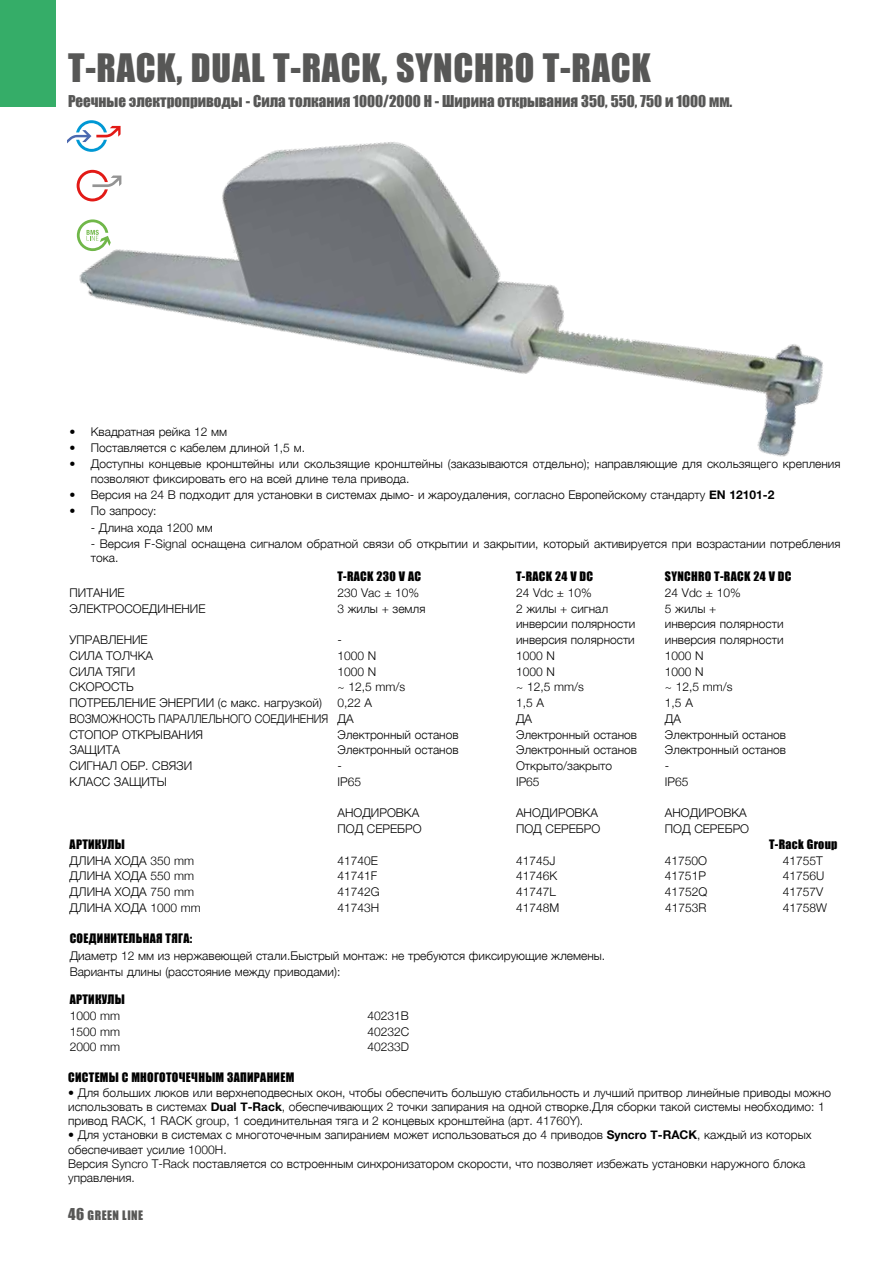
<style>
.page{position:relative;width:893px;height:1263px;background:#fff}
.page>*{position:absolute;margin:0;border:0;box-sizing:border-box;transform-origin:0 0}
.t1{font:36px "Impact";letter-spacing:.02em;color:#575756}
.t2{font:15px "Impact";color:#575756}
.t3{font:300 12px/14.2px "Helvetica Neue";color:#000}
.t4{font:12px "Impact";letter-spacing:.025em;color:#000}
.t5{font:300 12px "Helvetica Neue";color:#000;scale:.9 1}
.t6{font:12px "Impact";letter-spacing:.04em;color:#575756}
.s1{font-weight:700}
.s2{font-size:15px}
</style>
<div class="page">
<div style="left:0;top:0;width:55px;height:106px;background:#35ad68"></div>
<img style="left:67px;top:139px;width:756px;height:318px">
<svg style="left:77px;top:219px;width:34px;height:32px"></svg>
<svg style="left:68px;top:120px;width:53px;height:32px"></svg>
<svg style="left:77px;top:170px;width:44px;height:31px"></svg>
<h1 class="t1" style="left:68px;top:40px;width:584px">T-RACK, DUAL T-RACK, SYNCHRO T-RACK</h1>
<p class="t2" style="left:68px;top:89px;width:666px">Реечные электроприводы - Сила толкания 1000/2000 Н - Ширина открывания 350, 550, 750 и 1000 мм.</p>
<p class="t3" style="left:70px;top:423px;width:159px">• Квадратная рейка 12 мм</p>
<p class="t3" style="left:70px;top:440px;width:237px">• Поставляется с кабелем длиной 1,5 м.</p>
<p class="t3" style="left:91px;top:456px;width:751px;text-indent:-21px">• Доступны концевые кронштейны или скользящие кронштейны (заказываются отдельно); направляющие для скользящего крепления позволяют фиксировать его на всей длине тела привода.</p>
<p class="t3" style="left:70px;top:487px;width:706px">• Версия на 24 В подходит для установки в системах дымо- и жароудаления, согласно Европейскому стандарту <span class="s1">EN 12101-2</span></p>
<p class="t3" style="left:70px;top:503px;width:89px">• По запросу:</p>
<p class="t3" style="left:91px;top:519px;width:123px">- Длина хода 1200 мм</p>
<p class="t3" style="left:91px;top:536px;width:751px">- Версия F-Signal оснащена сигналом обратной связи об открытии и закрытии, который активируется при возрастании потребления тока.</p>
<p class="t4" style="left:337px;top:567px;width:85px">T-RACK 230 V AC</p>
<p class="t4" style="left:516px;top:567px;width:79px">T-RACK 24 V DC</p>
<p class="t4" style="left:665px;top:567px;width:128px">SYNCHRO T-RACK 24 V DC</p>
<p class="t3" style="left:70px;top:585px;width:57px">ПИТАНИЕ</p>
<p class="t3" style="left:337px;top:585px;width:83px">230 Vac ± 10%</p>
<p class="t3" style="left:516px;top:585px;width:77px">24 Vdc ± 10%</p>
<p class="t3" style="left:665px;top:585px;width:77px">24 Vdc ± 10%</p>
<p class="t3" style="left:70px;top:600px;width:138px">ЭЛЕКТРОСОЕДИНЕНИЕ</p>
<p class="t3" style="left:337px;top:600px;width:90px">3 жилы + земля</p>
<p class="t3" style="left:516px;top:600px;width:94px">2 жилы + сигнал</p>
<p class="t3" style="left:665px;top:600px;width:53px">5 жилы +</p>
<p class="t3" style="left:516px;top:616px;width:121px">инверсии полярности</p>
<p class="t3" style="left:665px;top:616px;width:120px">инверсия полярности</p>
<p class="t3" style="left:70px;top:632px;width:80px">УПРАВЛЕНИЕ</p>
<p class="t3" style="left:337px;top:632px;width:6px">-</p>
<p class="t3" style="left:516px;top:632px;width:120px">инверсия полярности</p>
<p class="t3" style="left:665px;top:632px;width:120px">инверсия полярности</p>
<p class="t3" style="left:70px;top:648px;width:85px">СИЛА ТОЛЧКА</p>
<p class="t3" style="left:337px;top:648px;width:40px">1000 N</p>
<p class="t3" style="left:516px;top:648px;width:40px">1000 N</p>
<p class="t3" style="left:665px;top:648px;width:40px">1000 N</p>
<p class="t3" style="left:70px;top:663px;width:67px">СИЛА ТЯГИ</p>
<p class="t3" style="left:337px;top:663px;width:40px">1000 N</p>
<p class="t3" style="left:516px;top:663px;width:40px">1000 N</p>
<p class="t3" style="left:665px;top:663px;width:40px">1000 N</p>
<p class="t3" style="left:70px;top:679px;width:66px">СКОРОСТЬ</p>
<p class="t3" style="left:338px;top:679px;width:69px">~ 12,5 mm/s</p>
<p class="t3" style="left:516px;top:679px;width:69px">~ 12,5 mm/s</p>
<p class="t3" style="left:665px;top:679px;width:69px">~ 12,5 mm/s</p>
<p class="t3" style="left:70px;top:695px;width:254px">ПОТРЕБЛЕНИЕ ЭНЕРГИИ (с макс. нагрузкой)</p>
<p class="t3" style="left:338px;top:695px;width:36px">0,22 A</p>
<p class="t3" style="left:516px;top:695px;width:29px">1,5 A</p>
<p class="t3" style="left:665px;top:695px;width:29px">1,5 A</p>
<p class="t5" style="left:70px;top:709px;width:317px">ВОЗМОЖНОСТЬ ПАРАЛЛЕЛЬНОГО СОЕДИНЕНИЯ ДА</p>
<p class="t3" style="left:516px;top:711px;width:18px">ДА</p>
<p class="t3" style="left:665px;top:711px;width:18px">ДА</p>
<p class="t3" style="left:70px;top:726px;width:135px">СТОПОР ОТКРЫВАНИЯ</p>
<p class="t3" style="left:337px;top:726px;width:123px">Электронный останов</p>
<p class="t3" style="left:516px;top:726px;width:123px">Электронный останов</p>
<p class="t3" style="left:665px;top:726px;width:123px">Электронный останов</p>
<p class="t3" style="left:70px;top:742px;width:52px">ЗАЩИТА</p>
<p class="t3" style="left:337px;top:742px;width:123px">Электронный останов</p>
<p class="t3" style="left:516px;top:742px;width:123px">Электронный останов</p>
<p class="t3" style="left:665px;top:742px;width:123px">Электронный останов</p>
<p class="t3" style="left:70px;top:758px;width:124px">СИГНАЛ ОБР. СВЯЗИ</p>
<p class="t3" style="left:337px;top:758px;width:6px">-</p>
<p class="t3" style="left:516px;top:758px;width:98px">Открыто/закрыто</p>
<p class="t3" style="left:665px;top:758px;width:6px">-</p>
<p class="t3" style="left:70px;top:774px;width:99px">КЛАСС ЗАЩИТЫ</p>
<p class="t3" style="left:337px;top:774px;width:25px">IP65</p>
<p class="t3" style="left:516px;top:774px;width:25px">IP65</p>
<p class="t3" style="left:665px;top:774px;width:25px">IP65</p>
<p class="t3" style="left:337px;top:805px;width:83px">АНОДИРОВКА</p>
<p class="t3" style="left:516px;top:805px;width:83px">АНОДИРОВКА</p>
<p class="t3" style="left:665px;top:805px;width:83px">АНОДИРОВКА</p>
<p class="t3" style="left:337px;top:821px;width:86px">ПОД СЕРЕБРО</p>
<p class="t3" style="left:516px;top:821px;width:86px">ПОД СЕРЕБРО</p>
<p class="t3" style="left:665px;top:821px;width:86px">ПОД СЕРЕБРО</p>
<p class="t4" style="left:70px;top:835px;width:57px">АРТИКУЛЫ</p>
<p class="t4" style="left:769px;top:835px;width:70px">T-Rack Group</p>
<p class="t3" style="left:70px;top:852px;width:126px">ДЛИНА ХОДА 350 mm</p>
<p class="t3" style="left:337px;top:852px;width:42px">41740E</p>
<p class="t3" style="left:516px;top:852px;width:41px">41745J</p>
<p class="t3" style="left:665px;top:852px;width:44px">41750O</p>
<p class="t3" style="left:783px;top:852px;width:42px">41755T</p>
<p class="t3" style="left:70px;top:868px;width:126px">ДЛИНА ХОДА 550 mm</p>
<p class="t3" style="left:338px;top:868px;width:41px">41741F</p>
<p class="t3" style="left:516px;top:868px;width:43px">41746K</p>
<p class="t3" style="left:665px;top:868px;width:42px">41751P</p>
<p class="t3" style="left:783px;top:868px;width:43px">41756U</p>
<p class="t3" style="left:70px;top:884px;width:126px">ДЛИНА ХОДА 750 mm</p>
<p class="t3" style="left:338px;top:884px;width:44px">41742G</p>
<p class="t3" style="left:516px;top:884px;width:41px">41747L</p>
<p class="t3" style="left:665px;top:884px;width:44px">41752Q</p>
<p class="t3" style="left:783px;top:884px;width:42px">41757V</p>
<p class="t3" style="left:70px;top:900px;width:133px">ДЛИНА ХОДА 1000 mm</p>
<p class="t3" style="left:338px;top:900px;width:43px">41743H</p>
<p class="t3" style="left:516px;top:900px;width:45px">41748M</p>
<p class="t3" style="left:665px;top:900px;width:43px">41753R</p>
<p class="t3" style="left:783px;top:900px;width:46px">41758W</p>
<p class="t4" style="left:70px;top:929px;width:124px">СОЕДИНИТЕЛЬНАЯ ТЯГА:</p>
<p class="t3" style="left:70px;top:946px;width:537px;line-height:16.5px">Диаметр 12 мм из нержавеющей стали.Быстрый монтаж: не требуются фиксирующие жлемены.<br>Варианты длины (расстояние между приводами):</p>
<p class="t4" style="left:70px;top:990px;width:57px">АРТИКУЛЫ</p>
<p class="t3" style="left:70px;top:1008px;width:52px">1000 mm</p>
<p class="t3" style="left:367px;top:1008px;width:43px">40231B</p>
<p class="t3" style="left:70px;top:1023px;width:52px">1500 mm</p>
<p class="t3" style="left:367px;top:1023px;width:43px">40232C</p>
<p class="t3" style="left:70px;top:1039px;width:52px">2000 mm</p>
<p class="t3" style="left:367px;top:1039px;width:43px">40233D</p>
<p class="t4" style="left:68px;top:1068px;width:228px">СИСТЕМЫ С МНОГОТОЧЕЧНЫМ ЗАПИРАНИЕМ</p>
<p class="t3" style="left:68px;top:1084px;width:764px">• Для больших люков или верхнеподвесных окон, чтобы обеспечить большую стабильность и лучший притвор линейные приводы можно использовать в системах <span class="s1">Dual T-Rack</span>, обеспечивающих 2 точки запирания на одной створке.Для сборки такой системы необходимо: 1 привод RACK, 1 RACK group, 1 соединительная тяга и 2 концевых кронштейна (арт. 41760Y).</p>
<p class="t3" style="left:68px;top:1127px;width:745px">• Для установки в системах с многоточечным запиранием может использоваться до 4 приводов <span class="s1">Syncro T-RACK</span>, каждый из которых обеспечивает усилие 1000Н.<br>Версия Syncro T-Rack поставляется со встроенным синхронизатором скорости, что позволяет избежать установки наружного блока управления.</p>
<p class="t6" style="left:68px;top:1205px;width:77px"><span class="s2">46</span> GREEN LINE</p>
</div>
